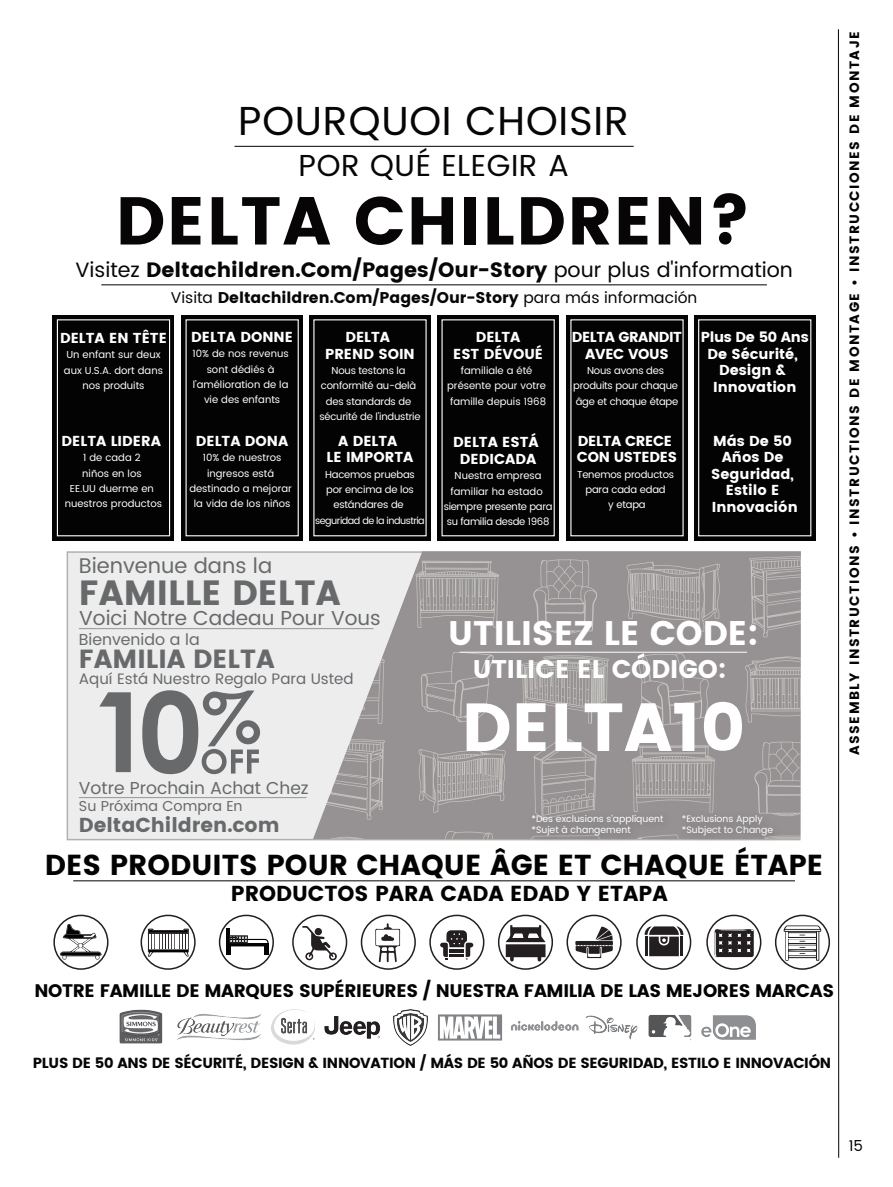
<style>
.page{position:relative;width:893px;height:1187px;background:#fff}
.page>*{position:absolute;margin:0;border:0;box-sizing:border-box;transform-origin:0 0}
.t1{font:67.8px "Poppins";color:#fff}
.t2{font:67.5px "Poppins";letter-spacing:.02em;color:#070505}
.t3{font:40.5px "Poppins";letter-spacing:.02em;color:#070505}
.t4{font:34.95px "Poppins";color:#67696b}
.t5{font:34.05px "Poppins";color:#fff}
.t6{font:30.3px "Poppins";letter-spacing:.02em;color:#070505}
.t7{font:28.8px "Poppins";color:#030303}
.t8{font:26.25px "Poppins";color:#67696b}
.t9{font:25.5px "Poppins";color:#fff}
.t10{font:21.6px "Poppins";color:#030303}
.t11{font:21.15px "Poppins";color:#67696b}
.t12{font:20.7px "Poppins";color:#070505}
.t13{font:20.1px "Poppins";color:#67696b}
.t14{font:20.1px "Poppins";color:#67696b}
.t15{font:18.15px "Poppins";letter-spacing:-.02em;color:#030303}
.t16{font:17.25px "Poppins";color:#67696b}
.t17{font:15.9px "Poppins";color:#67696b}
.t18{font:15.6px "Poppins";color:#070505}
.t19{font:15.15px "Poppins";color:#67696b}
.t20{font:15px "Poppins";color:#030303}
.t21{font:14.55px "Poppins";letter-spacing:-.02em;color:#070505}
.t22{font:14.4px/16.5px "Poppins";color:#fff;text-align:center}
.t23{font:14.4px/16.5px "Poppins";letter-spacing:-.03em;color:#fff;text-align:center}
.t24{font:14.4px/16.5px "Poppins";letter-spacing:-.02em;color:#fff}
.t25{font:14.4px "Poppins";color:#67696b}
.t26{font:13.5px "Poppins";letter-spacing:.11em;color:#030303}
.t27{font:10.05px/15.3px "Poppins";color:#fff;text-align:center}
.t28{font:10.05px/15.3px "Poppins";letter-spacing:-.02em;color:#fff;text-align:center}
.t29{font:10.05px/15.3px "Poppins";letter-spacing:-.03em;color:#fff;text-align:center}
.t30{font:9.75px "Poppins";letter-spacing:-.05em;color:#fff}
.t31{font:9.3px "Poppins";color:#fff}
.s1{font-style:inherit}
</style>
<div class="page">
<svg style="left:148px;top:928px;width:41px;height:28px"></svg>
<div style="left:141px;top:914px;width:55px;height:55px;border:2px solid #231f20;border-radius:50%"></div>
<div style="left:775px;top:914px;width:55px;height:55px;border:2px solid #231f20;border-radius:50%"></div>
<svg style="left:784px;top:925px;width:37px;height:35px"></svg>
<svg style="left:438px;top:930px;width:36px;height:31px"></svg>
<div style="left:429px;top:914px;width:55px;height:55px;border:2px solid #231f20;border-radius:50%"></div>
<svg style="left:575px;top:926px;width:38px;height:32px"></svg>
<div style="left:566px;top:914px;width:56px;height:55px;border:2px solid #231f20;border-radius:50%"></div>
<div style="left:292px;top:914px;width:55px;height:55px;border:2px solid #231f20;border-radius:50%"></div>
<svg style="left:302px;top:926px;width:35px;height:34px"></svg>
<svg style="left:60px;top:923px;width:42px;height:36px"></svg>
<div style="left:53px;top:914px;width:56px;height:55px;border:2px solid #231f20;border-radius:50%"></div>
<svg style="left:506px;top:925px;width:39px;height:36px"></svg>
<div style="left:498px;top:914px;width:55px;height:55px;border:2px solid #231f20;border-radius:50%"></div>
<svg style="left:644px;top:926px;width:39px;height:30px"></svg>
<div style="left:636px;top:914px;width:55px;height:55px;border:2px solid #231f20;border-radius:50%"></div>
<div style="left:706px;top:914px;width:55px;height:55px;border:2px solid #231f20;border-radius:50%"></div>
<svg style="left:715px;top:929px;width:39px;height:28px"></svg>
<div style="left:361px;top:914px;width:55px;height:55px;border:2px solid #231f20;border-radius:50%"></div>
<svg style="left:375px;top:923px;width:25px;height:39px"></svg>
<div style="left:219px;top:914px;width:55px;height:55px;border:2px solid #231f20;border-radius:50%"></div>
<div style="left:226px;top:938px;width:43px;height:8px;border:1px solid #030303;border-radius:3px"></div>
<hr style="left:226px;top:942px;width:42px;height:3px;background:#030303">
<svg style="left:264px;top:945px;width:4px;height:9px"></svg>
<hr style="left:226px;top:928px;width:4px;height:14px;background:#030303">
<svg style="left:226px;top:935px;width:22px;height:19px"></svg>
<div style="left:70px;top:554px;width:243px;height:283px;background:#ededed"></div>
<img style="left:313px;top:551px;width:488px;height:288px">
<hr style="left:79px;top:797px;width:228px;height:1px;background:#939498">
<hr style="left:79px;top:628px;width:295px;height:1px;background:#939498">
<img style="left:778px;top:814px;width:10px;height:27px">
<img style="left:678px;top:803px;width:100px;height:38px">
<img style="left:521px;top:803px;width:157px;height:38px">
<svg style="left:99px;top:692px;width:32px;height:80px;background:#a5a6a7"></svg>
<svg style="left:142px;top:690px;width:118px;height:84px;background:#afb0b1"></svg>
<hr style="left:460px;top:651px;width:287px;height:1px;background:#fff">
<hr style="left:235px;top:146px;width:399px;height:1px;background:#030303">
<hr style="left:101px;top:284px;width:666px;height:1px;background:#030303">
<div style="left:181px;top:315px;width:122px;height:225px;background:#030303"></div>
<div style="left:186px;top:319px;width:113px;height:217px;border:1px solid #fff"></div>
<div style="left:309px;top:315px;width:122px;height:225px;background:#030303"></div>
<div style="left:53px;top:315px;width:121px;height:225px;background:#030303"></div>
<div style="left:57px;top:319px;width:113px;height:217px;border:1px solid #fff"></div>
<div style="left:566px;top:315px;width:122px;height:225px;background:#030303"></div>
<div style="left:437px;top:315px;width:122px;height:225px;background:#030303"></div>
<div style="left:441px;top:319px;width:114px;height:217px;border:1px solid #fff"></div>
<div style="left:694px;top:315px;width:121px;height:225px;background:#030303"></div>
<div style="left:698px;top:319px;width:113px;height:217px;border:1px solid #fff"></div>
<hr style="left:73px;top:880px;width:722px;height:1px;background:#030303">
<img style="left:119px;top:1009px;width:261px;height:36px">
<img style="left:394px;top:1009px;width:362px;height:37px">
<hr style="left:838px;top:30px;width:1px;height:1127px;background:#030303">
<h3 class="t3" style="left:238px;top:91px;width:392px">POURQUOI CHOISIR</h3>
<h3 class="t6" style="left:299px;top:143px;width:272px">POR QUÉ ELEGIR A</h3>
<h2 class="t2" style="left:116px;top:182px;width:637px">DELTA CHILDREN?</h2>
<h3 class="t12" style="left:75px;top:258px;width:719px"><span class="s1">Visitez</span> Deltachildren.Com/Pages/Our-Story <span class="s1">pour plus d'information</span></h3>
<h3 class="t18" style="left:171px;top:288px;width:528px"><span class="s1">Visita</span> Deltachildren.Com/Pages/Our-Story <span class="s1">para más información</span></h3>
<h3 class="t22" style="left:191px;top:329px;width:103px">DELTA DONNE</h3>
<p class="t27" style="left:193px;top:346px;width:98px">10% de nos revenus sont dédiés à l’amélioration de la vie des enfants</p>
<h3 class="t22" style="left:60px;top:329px;width:108px">DELTA EN TÊTE</h3>
<p class="t27" style="left:64px;top:347px;width:101px">Un enfant sur deux aux U.S.A. dort dans nos produits</p>
<h3 class="t22" style="left:701px;top:329px;width:109px">Plus De 50 Ans<br>De Sécurité,<br>Design &amp;<br>Innovation</h3>
<h3 class="t23" style="left:572px;top:329px;width:112px">DELTA GRANDIT<br>AVEC VOUS</h3>
<p class="t28" style="left:573px;top:363px;width:107px">Nous avons des produits pour chaque âge et chaque étape</p>
<h3 class="t22" style="left:325px;top:329px;width:91px">DELTA<br>PREND SOIN</h3>
<p class="t28" style="left:319px;top:363px;width:103px">Nous testons la conformité au-delà des standards de sécurité de l’industrie</p>
<h3 class="t22" style="left:453px;top:329px;width:92px">DELTA<br>EST DÉVOUÉ</h3>
<p class="t27" style="left:447px;top:363px;width:100px">familiale a été présente pour votre famille depuis 1968</p>
<h3 class="t22" style="left:62px;top:432px;width:101px">DELTA LIDERA</h3>
<p class="t27" style="left:65px;top:450px;width:99px">1 de cada 2<br>niños en los<br>EE.UU duerme en nuestros productos</p>
<h3 class="t22" style="left:196px;top:432px;width:94px">DELTA DONA</h3>
<p class="t27" style="left:189px;top:450px;width:104px">10% de nuestros ingresos está destinado a mejorar la vida de los niños</p>
<h3 class="t22" style="left:327px;top:432px;width:88px">A DELTA<br>LE IMPORTA</h3>
<p class="t28" style="left:325px;top:467px;width:91px">Hacemos pruebas por encima de los estándares de</p>
<p class="t30" style="left:315px;top:513px;width:111px">seguridad de la industria</p>
<h3 class="t11" style="left:79px;top:550px;width:195px">Bienvenue dans la</h3>
<h3 class="t13" style="left:79px;top:603px;width:303px">Voici Notre Cadeau Pour Vous</h3>
<h3 class="t4" style="left:79px;top:572px;width:263px">FAMILLE DELTA</h3>
<h3 class="t17" style="left:79px;top:627px;width:122px">Bienvenido a la</h3>
<h3 class="t8" style="left:79px;top:643px;width:197px">FAMILIA DELTA</h3>
<h3 class="t19" style="left:79px;top:667px;width:276px">Aquí Está Nuestro Regalo Para Usted</h3>
<h3 class="t16" style="left:79px;top:775px;width:231px">Votre Prochain Achat Chez</h3>
<h3 class="t25" style="left:79px;top:795px;width:165px">Su Próxima Compra En</h3>
<h3 class="t14" style="left:79px;top:813px;width:202px">DeltaChildren.com</h3>
<h3 class="t22" style="left:453px;top:434px;width:87px">DELTA ESTÁ<br>DEDICADA</h3>
<p class="t29" style="left:444px;top:468px;width:110px">Nuestra empresa familiar ha estado siempre presente para su familia desde 1968</p>
<h3 class="t24" style="left:577px;top:432px;width:102px">DELTA CRECE<br>CON USTEDES</h3>
<p class="t28" style="left:577px;top:467px;width:99px">Tenemos productos para cada edad<br>y etapa</p>
<h3 class="t22" style="left:711px;top:432px;width:88px">Más De 50<br>Años De<br>Seguridad,<br>Estilo E<br>Innovación</h3>
<h3 class="t5" style="left:448px;top:613px;width:312px">UTILISEZ LE CODE:</h3>
<h3 class="t9" style="left:473px;top:654px;width:255px">UTILICE EL CÓDIGO:</h3>
<h1 class="t1" style="left:462px;top:687px;width:285px">DELTA10</h1>
<p class="t31" style="left:531px;top:812px;width:133px">*Des exclusions s’appliquent</p>
<p class="t31" style="left:682px;top:812px;width:82px">*Exclusions Apply</p>
<p class="t31" style="left:531px;top:823px;width:101px">*Sujet à changement</p>
<p class="t31" style="left:682px;top:823px;width:93px">*Subject to Change</p>
<h3 class="t7" style="left:45px;top:847px;width:780px">DES PRODUITS POUR CHAQUE ÂGE ET CHAQUE ÉTAPE</h3>
<h3 class="t10" style="left:231px;top:880px;width:438px">PRODUCTOS PARA CADA EDAD Y ETAPA</h3>
<h3 class="t26" style="left:847px;top:755px;width:725px;rotate:-90deg">ASSEMBLY INSTRUCTIONS • INSTRUCTIONS DE MONTAGE • INSTRUCCIONES DE MONTAJE</h3>
<h3 class="t15" style="left:34px;top:979px;width:801px">NOTRE FAMILLE DE MARQUES SUPÉRIEURES / NUESTRA FAMILIA DE LAS MEJORES MARCAS</h3>
<h3 class="t21" style="left:33px;top:1054px;width:800px">PLUS DE 50 ANS DE SÉCURITÉ, DESIGN &amp; INNOVATION / MÁS DE 50 AÑOS DE SEGURIDAD, ESTILO E INNOVACIÓN</h3>
<h3 class="t20" style="left:849px;top:1135px;width:16px">15</h3>
</div>
